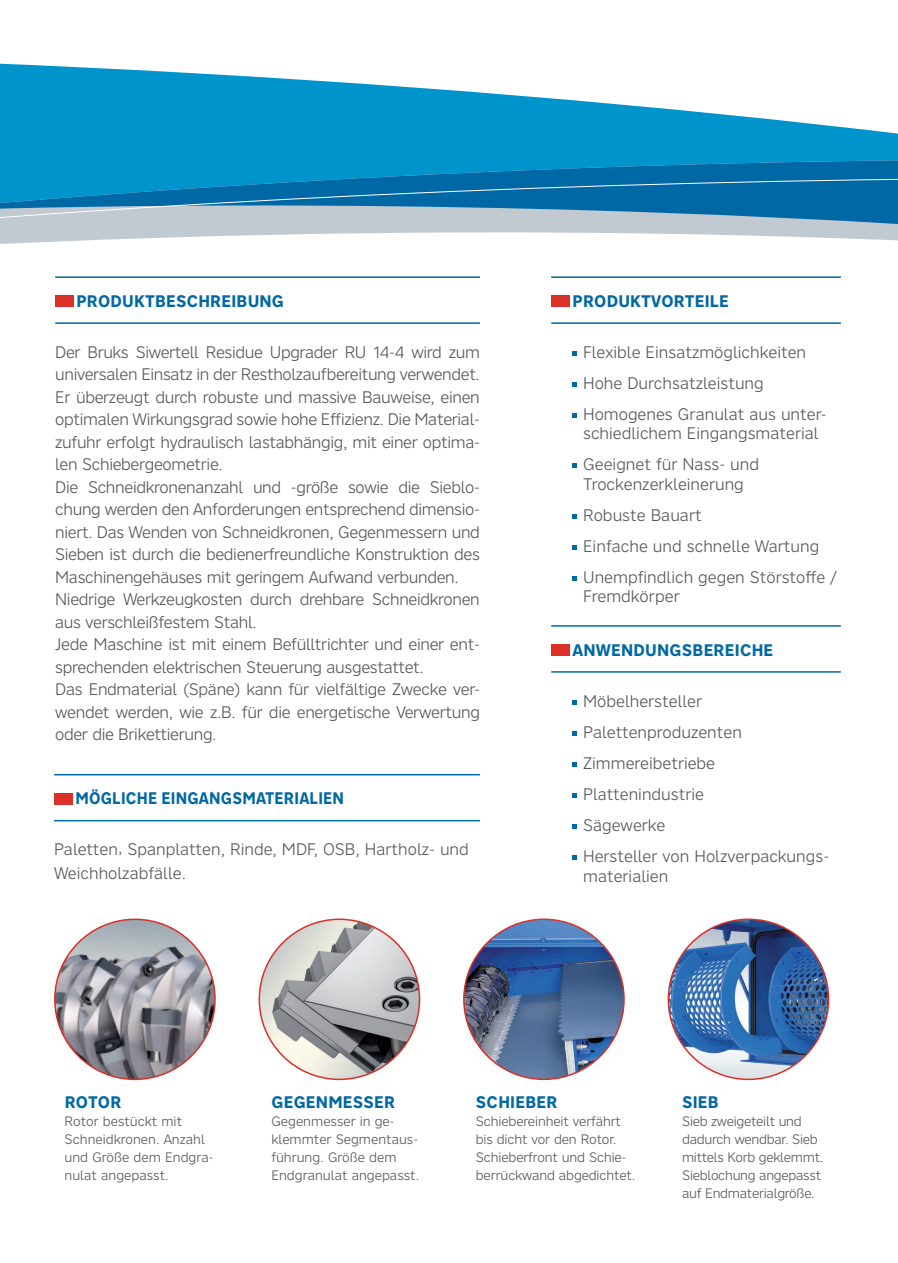
<style>
.page{position:relative;width:898px;height:1263px;background:#fff}
.page>*{position:absolute;margin:0;border:0;box-sizing:border-box;transform-origin:0 0}
.t1{font:300 16.5px/22.5px "Nort";letter-spacing:-.02em;color:#57585a}
.t2{font:300 16.5px/31px "Nort";color:#57585a}
.t3{font:700 16.5px "Nort";letter-spacing:.01em;color:#0068a5}
.t4{font:700 16.5px "Nort";letter-spacing:.01em;color:#0068a5;scale:.94 1}
.t5{font:300 13.5px/18px "Nort";letter-spacing:-.01em;color:#57585a}
</style>
<div class="page">
<svg style="left:0;top:63px;width:897px;height:456px"></svg>
<hr style="left:55px;top:276px;width:424px;height:2px;background:#0068a5">
<hr style="left:55px;top:322px;width:424px;height:2px;background:#0068a5">
<div style="left:55px;top:296px;width:19px;height:11px;background:#da3028"></div>
<img style="left:55px;top:919px;width:160px;height:160px;border-radius:80px">
<img style="left:259px;top:919px;width:160px;height:160px;border-radius:80px">
<img style="left:463px;top:919px;width:160px;height:160px;border-radius:80px">
<img style="left:668px;top:919px;width:160px;height:160px;border-radius:80px">
<svg style="left:572px;top:351px;width:4px;height:5px"></svg>
<svg style="left:572px;top:382px;width:4px;height:5px"></svg>
<svg style="left:572px;top:413px;width:4px;height:5px"></svg>
<svg style="left:572px;top:464px;width:4px;height:4px"></svg>
<svg style="left:572px;top:514px;width:4px;height:5px"></svg>
<svg style="left:572px;top:545px;width:4px;height:5px"></svg>
<svg style="left:572px;top:576px;width:4px;height:5px"></svg>
<hr style="left:551px;top:276px;width:289px;height:2px;background:#0068a5">
<hr style="left:551px;top:322px;width:289px;height:2px;background:#0068a5">
<div style="left:551px;top:296px;width:18px;height:11px;background:#da3028"></div>
<hr style="left:551px;top:625px;width:289px;height:2px;background:#0068a5">
<hr style="left:551px;top:671px;width:289px;height:2px;background:#0068a5">
<hr style="left:54px;top:774px;width:425px;height:1px;background:#0068a5">
<hr style="left:54px;top:820px;width:425px;height:1px;background:#0068a5">
<div style="left:54px;top:793px;width:19px;height:11px;background:#da3028"></div>
<div style="left:551px;top:645px;width:18px;height:11px;background:#da3028"></div>
<svg style="left:572px;top:700px;width:4px;height:5px"></svg>
<svg style="left:572px;top:731px;width:4px;height:5px"></svg>
<svg style="left:572px;top:762px;width:4px;height:5px"></svg>
<svg style="left:572px;top:793px;width:4px;height:5px"></svg>
<svg style="left:572px;top:824px;width:4px;height:5px"></svg>
<svg style="left:572px;top:855px;width:4px;height:5px"></svg>
<p class="t3" style="left:76px;top:290px;width:209px">PRODUKTBESCHREIBUNG</p>
<p class="t1" style="left:55px;top:340px;width:426px">Der Bruks Siwertell Residue Upgrader RU 14-4 wird zum universalen Einsatz in der Restholzaufbereitung verwendet.<br>Er überzeugt durch robuste und massive Bauweise, einen optimalen Wirkungsgrad sowie hohe Effizienz. Die Material&shy;zufuhr erfolgt hydraulisch lastabhängig, mit einer optima&shy;len Schiebergeometrie.<br>Die Schneidkronenanzahl und -größe sowie die Sieblo&shy;chung werden den Anforderungen entsprechend dimensio&shy;niert. Das Wenden von Schneidkronen, Gegenmessern und Sieben ist durch die bedienerfreundliche Konstruktion des Maschinengehäuses mit geringem Aufwand verbunden.<br>Niedrige Werkzeugkosten durch drehbare Schneidkronen aus verschleißfestem Stahl.<br>Jede Maschine ist mit einem Befülltrichter und einer ent&shy;sprechenden elektrischen Steuerung ausgestattet.<br>Das Endmaterial (Späne) kann für vielfältige Zwecke ver&shy;wendet werden, wie z.B. für die energetische Verwertung oder die Brikettierung.</p>
<p class="t4" style="left:75px;top:787px;width:287px">MÖGLICHE EINGANGSMATERIALIEN</p>
<p class="t2" style="left:54px;top:837px;width:416px;line-height:24px">Paletten, Spanplatten, Rinde, MDF, OSB, Hartholz- und<br>Weichholzabfälle.</p>
<p class="t3" style="left:572px;top:290px;width:158px">PRODUKTVORTEILE</p>
<p class="t2" style="left:583px;top:336px;width:245px">Flexible Einsatzmöglichkeiten<br>Hohe Durchsatzleistung<br>Homogenes Granulat aus unter-</p>
<p class="t2" style="left:583px;top:417px;width:237px">schiedlichem Eingangsmaterial<br>Geeignet für Nass- und</p>
<p class="t2" style="left:583px;top:468px;width:255px">Trockenzerkleinerung<br>Robuste Bauart<br>Einfache und schnelle Wartung<br>Unempfindlich gegen Störstoffe /</p>
<p class="t2" style="left:583px;top:580px;width:98px">Fremdkörper</p>
<p class="t3" style="left:572px;top:639px;width:202px">ANWENDUNGSBEREICHE</p>
<p class="t2" style="left:583px;top:685px;width:247px">Möbelhersteller<br>Palettenproduzenten<br>Zimmereibetriebe<br>Plattenindustrie<br>Sägewerke<br>Hersteller von Holzverpackungs-</p>
<p class="t2" style="left:583px;top:860px;width:87px">materialien</p>
<p class="t3" style="left:65px;top:1091px;width:58px">ROTOR</p>
<p class="t5" style="left:65px;top:1112px;width:150px">Rotor bestückt mit<br>Schneidkronen. Anzahl und Größe dem Endgra&shy;nulat angepasst.</p>
<p class="t3" style="left:271px;top:1091px;width:125px">GEGENMESSER</p>
<p class="t5" style="left:271px;top:1112px;width:149px">Gegenmesser in ge&shy;klemmter Segmentaus&shy;führung. Größe dem<br>Endgranulat angepasst.</p>
<p class="t3" style="left:476px;top:1091px;width:83px">SCHIEBER</p>
<p class="t5" style="left:475px;top:1112px;width:161px">Schiebereinheit verfährt bis dicht vor den Rotor.<br>Schieberfront und Schie&shy;berrückwand abgedichtet.</p>
<p class="t3" style="left:682px;top:1091px;width:38px">SIEB</p>
<p class="t5" style="left:681px;top:1112px;width:143px">Sieb zweigeteilt und dadurch wendbar. Sieb mittels Korb geklemmt.<br>Sieblochung angepasst auf Endmaterialgröße.</p>
</div>
